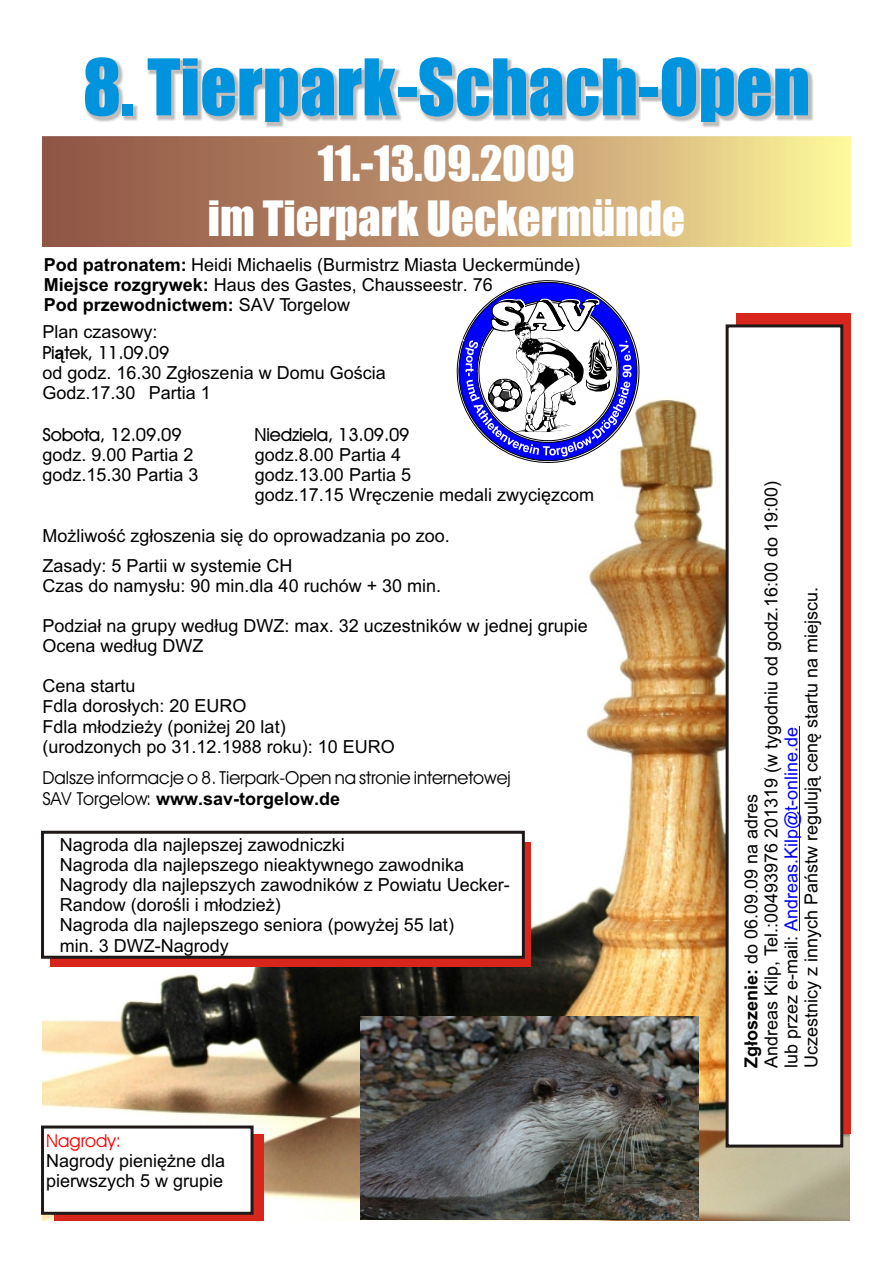
<style>
.page{position:relative;width:894px;height:1263px;background:#fff}
.page>*{position:absolute;margin:0;border:0;box-sizing:border-box;transform-origin:0 0}
.t1{font:72px "Impact";color:#0094de}
.t2{font:45px/54.9px "Impact";color:#fff;text-align:center}
.t3{font:18px/20.1px "Arial";color:#000}
.t4{font:18px/20.1px "Arial CE";color:#000}
.t5{font:18px "Avant Garde Bk BT";color:#000}
.t6{font:700 18px "Avant Garde Bk BT";color:#000}
.t7{font:700 18px "Arial";color:#000}
.t8{font:700 18px "Avant Garde Bk BT";color:#f00}
.s1{font-weight:700}
.s2{font-family:"Arial CE"}
.s3{font-family:"Arial"}
.s4{font-family:"Avant Garde Bk BT";font-weight:400}
.s5{font-family:"Arial CE";font-weight:700}
.s6{color:#00f}
</style>
<div class="page">
<img style="left:43px;top:392px;width:806px;height:828px">
<img style="left:43px;top:141px;width:807px;height:106px">
<img style="left:43px;top:58px;width:809px;height:83px">
<svg style="left:457px;top:280px;width:182px;height:183px"></svg>
<div style="left:54px;top:1134px;width:209px;height:86px;background:#d9261c"></div>
<div style="left:41px;top:1126px;width:213px;height:89px;background:#fff;border:3px solid #1f1a17"></div>
<div style="left:50px;top:842px;width:481px;height:125px;background:#d9261c"></div>
<div style="left:41px;top:831px;width:484px;height:128px;background:#fff;border:3px solid #1f1a17"></div>
<div style="left:736px;top:314px;width:114px;height:820px;background:#d9261c"></div>
<div style="left:726px;top:324px;width:117px;height:824px;background:#fff;border:3px solid #1f1a17"></div>
<hr style="left:799px;top:727px;width:1px;height:204px;background:#00f">
<img style="left:361px;top:1017px;width:338px;height:203px">
<h1 class="t1" style="left:83px;top:58px;width:729px">8. Tierpark-Schach-Open</h1>
<h2 class="t2" style="left:208px;top:138px;width:479px">11.-13.09.2009<br>im Tierpark Ueckermünde</h2>
<p class="t3" style="left:44px;top:256px;width:538px"><span class="s1">Pod patronatem:</span> Heidi Michaelis (Burmistrz Miasta Ueckermünde)<br><span class="s1">Miejsce rozgrywek:</span> Haus des Gastes, Chausseestr. 76<br><span class="s1">Pod przewodnictwem:</span> SAV Torgelow</p>
<p class="t3" style="left:43px;top:323px;width:117px">Plan czasowy:</p>
<p class="t6" style="left:43px;top:345px;width:128px">Pi<span class="s2">¹</span>tek, 11.09.09</p>
<p class="t4" style="left:43px;top:365px;width:345px">od godz. 16.30 Zg³oszenia w Domu Goœcia</p>
<p class="t3" style="left:43px;top:385px;width:170px">Godz.17.30 Partia 1</p>
<p class="t6" style="left:43px;top:427px;width:141px">Sobota, 12.09.09</p>
<p class="t6" style="left:255px;top:427px;width:156px">Niedziela, 13.09.09</p>
<p class="t3" style="left:43px;top:446px;width:153px">godz. 9.00 Partia 2</p>
<p class="t3" style="left:255px;top:446px;width:148px">godz.8.00 Partia 4</p>
<p class="t3" style="left:43px;top:467px;width:158px">godz.15.30 Partia 3</p>
<p class="t3" style="left:255px;top:467px;width:158px">godz.13.00 Partia 5</p>
<p class="t4" style="left:255px;top:487px;width:341px">godz.17.15 Wrêczenie medali zwyciêzcom</p>
<p class="t4" style="left:43px;top:527px;width:409px">Mo¿liwoœæ zg³oszenia siê do oprowadzania po zoo.</p>
<p class="t3" style="left:43px;top:557px;width:252px">Zasady: 5 Partii w systemie CH</p>
<p class="t4" style="left:43px;top:577px;width:400px">Czas do namys³u: 90 min.dla 40 ruchów + 30 min.</p>
<p class="t4" style="left:43px;top:617px;width:547px">Podzia³ na grupy wed³ug DWZ: max. 32 uczestników w jednej grupie<br>Ocena wed³ug DWZ</p>
<p class="t3" style="left:43px;top:678px;width:95px">Cena startu</p>
<p class="t4" style="left:43px;top:698px;width:245px"><span class="s3">Fdl</span>a doros³ych: 20 EURO<br><span class="s3">F</span>dla m³odzie¿y (poni¿ej 20 lat)</p>
<p class="t3" style="left:43px;top:738px;width:354px">(urodzonych po 31.12.1988 roku): 10 EURO</p>
<p class="t5" style="left:43px;top:770px;width:470px">Dalsze informacje o 8. Tierpark-Open na stronie internetowej</p>
<p class="t7" style="left:43px;top:792px;width:299px"><span class="s4">SAV Torgelow:</span> www.sav-torgelow.de</p>
<p class="t3" style="left:60px;top:836px;width:452px">Nagroda dla najlepszej zawodniczki<br>Nagroda dla najlepszego nieaktywnego zawodnika<br>Nagrody dla najlepszych zawodników z Powiatu Uecker-</p>
<p class="t4" style="left:60px;top:897px;width:396px"><span class="s3">Randow</span> (doroœli i m³odzie¿)<br><span class="s3">Nagr</span>oda dla najlepszego seniora (powy¿ej 55 lat)</p>
<p class="t3" style="left:60px;top:937px;width:171px">min. 3 DWZ-Nagrody</p>
<p class="t8" style="left:46px;top:1133px;width:76px">Nagrody:</p>
<p class="t4" style="left:46px;top:1152px;width:181px">Nagrody pieniê¿ne dla pierwszych 5 w grupie</p>
<p class="t3" style="left:743px;top:1068px;width:589px;rotate:-90deg"><span class="s5">Zg³oszenie:</span> do 06.09.09 na adres<br>Andreas Kilp, Tel.:00493976 201319 (w tygodniu od godz.16:00 do 19:00) lub przez e-mail: <span class="s6">Andreas.Kilp@t-online.de</span></p>
<p class="t4" style="left:803px;top:1068px;width:483px;rotate:-90deg">Uczestnicy z innych Pañstw reguluj¹ cenê startu na miejscu.</p>
</div>
